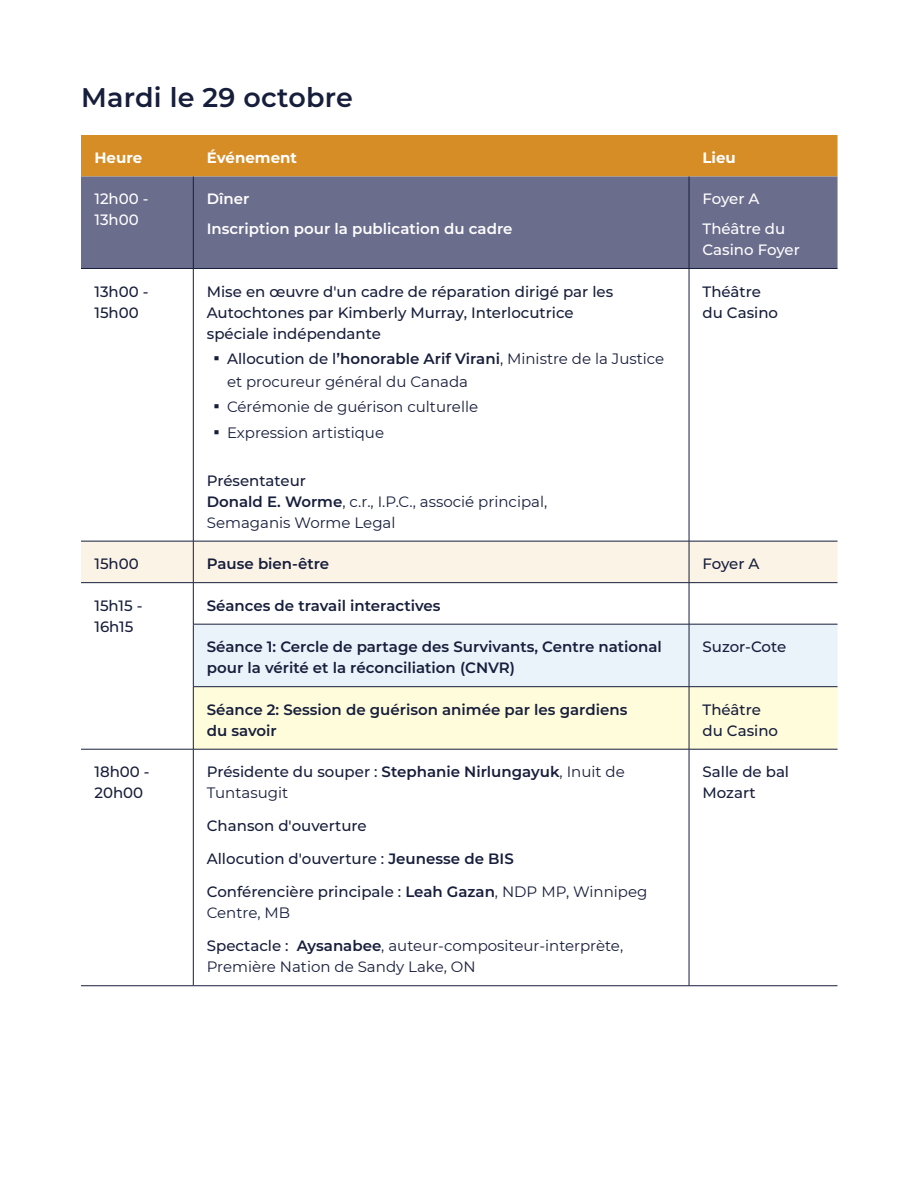
<style>
.page{position:relative;width:918px;height:1188px;background:#fff}
.page>*{position:absolute;margin:0;border:0;box-sizing:border-box;transform-origin:0 0}
.t1{font:600 27px "Montserrat";letter-spacing:.01em;color:#171e3b}
.t2{font:500 15px/21px "Montserrat";color:#171e3b}
.t3{font:15px/21px "Montserrat";color:#171e3b}
.t4{font:600 15px/21px "Montserrat";color:#171e3b}
.t5{font:600 15px/29.7px "Montserrat";color:#fff}
.t6{font:500 15px/21px "Montserrat";color:#fff}
.t7{font:700 15px "Montserrat";color:#fff}
.s1{font-weight:500}
.s2{font-weight:600}
.s3{font-weight:400}
</style>
<div class="page">
<div style="left:81px;top:135px;width:757px;height:42px;background:#d68d26"></div>
<div style="left:81px;top:177px;width:757px;height:91px;background:#6b6d8d"></div>
<div style="left:81px;top:542px;width:757px;height:40px;background:#fcf3e7"></div>
<svg style="left:194px;top:625px;width:644px;height:124px;background:#f3f6e9"></svg>
<hr style="left:193px;top:177px;width:1px;height:91px;background:#171e3b">
<hr style="left:689px;top:177px;width:1px;height:91px;background:#171e3b">
<hr style="left:81px;top:268px;width:112px;height:1px;background:#171e3b">
<hr style="left:193px;top:268px;width:496px;height:1px;background:#171e3b">
<hr style="left:193px;top:269px;width:1px;height:272px;background:#171e3b">
<hr style="left:689px;top:268px;width:149px;height:1px;background:#171e3b">
<hr style="left:689px;top:269px;width:1px;height:272px;background:#171e3b">
<hr style="left:81px;top:541px;width:112px;height:1px;background:#171e3b">
<hr style="left:193px;top:541px;width:496px;height:1px;background:#171e3b">
<hr style="left:193px;top:541px;width:1px;height:41px;background:#171e3b">
<hr style="left:689px;top:541px;width:149px;height:1px;background:#171e3b">
<hr style="left:689px;top:541px;width:1px;height:41px;background:#171e3b">
<hr style="left:81px;top:582px;width:112px;height:1px;background:#171e3b">
<hr style="left:193px;top:582px;width:496px;height:1px;background:#171e3b">
<hr style="left:193px;top:583px;width:1px;height:41px;background:#171e3b">
<hr style="left:689px;top:582px;width:149px;height:1px;background:#171e3b">
<hr style="left:689px;top:583px;width:1px;height:41px;background:#171e3b">
<hr style="left:193px;top:624px;width:496px;height:1px;background:#171e3b">
<hr style="left:193px;top:624px;width:1px;height:63px;background:#171e3b">
<hr style="left:689px;top:624px;width:149px;height:1px;background:#171e3b">
<hr style="left:689px;top:624px;width:1px;height:63px;background:#171e3b">
<hr style="left:193px;top:686px;width:496px;height:1px;background:#171e3b">
<hr style="left:193px;top:687px;width:1px;height:62px;background:#171e3b">
<hr style="left:689px;top:686px;width:149px;height:1px;background:#171e3b">
<hr style="left:689px;top:687px;width:1px;height:62px;background:#171e3b">
<hr style="left:81px;top:749px;width:112px;height:1px;background:#171e3b">
<hr style="left:193px;top:749px;width:496px;height:1px;background:#171e3b">
<hr style="left:193px;top:749px;width:1px;height:237px;background:#171e3b">
<hr style="left:689px;top:749px;width:149px;height:1px;background:#171e3b">
<hr style="left:689px;top:749px;width:1px;height:237px;background:#171e3b">
<hr style="left:81px;top:985px;width:112px;height:1px;background:#171e3b">
<hr style="left:193px;top:985px;width:496px;height:1px;background:#171e3b">
<hr style="left:689px;top:985px;width:149px;height:1px;background:#171e3b">
<h1 class="t1" style="left:81px;top:78px;width:274px">Mardi le 29 octobre</h1>
<p class="t7" style="left:94px;top:147px;width:49px">Heure</p>
<p class="t7" style="left:207px;top:147px;width:92px">Événement</p>
<p class="t7" style="left:703px;top:147px;width:35px">Lieu</p>
<p class="t6" style="left:94px;top:188px;width:56px">12h00 -<br>13h00</p>
<p class="t5" style="left:207px;top:184px;width:307px">Dîner<br>Inscription pour la publication du cadre</p>
<p class="t6" style="left:703px;top:184px;width:84px;line-height:29.7px">Foyer A<br>Théâtre du</p>
<p class="t6" style="left:703px;top:239px;width:99px">Casino Foyer</p>
<p class="t2" style="left:94px;top:280px;width:56px">13h00 -<br>15h00</p>
<p class="t2" style="left:207px;top:280px;width:408px">Mise en œuvre d'un cadre de réparation dirigé par les<br>Autochtones par Kimberly Murray, Interlocutrice spéciale indépendante</p>
<p class="t3" style="left:227px;top:347px;width:439px;line-height:22.5px;text-indent:-14px"><sup>■</sup> <span class="s1">Allocution de l</span><span class="s2">’honorable Arif Virani</span>, Ministre de la Justice et procureur général du Canada</p>
<p class="t3" style="left:214px;top:396px;width:266px"><sup>■</sup> Cérémonie de guérison culturelle</p>
<p class="t3" style="left:214px;top:422px;width:172px"><sup>■</sup> Expression artistique</p>
<p class="t3" style="left:207px;top:469px;width:342px"><span class="s1">Présentateur<br></span><span class="s2">Donald E. Worme</span>, c.r., I.P.C., associé principal,<br>Semaganis Worme Legal</p>
<p class="t2" style="left:703px;top:280px;width:77px">Théâtre du Casino</p>
<p class="t2" style="left:95px;top:553px;width:46px">15h00</p>
<p class="t4" style="left:207px;top:553px;width:124px">Pause bien-être</p>
<p class="t2" style="left:703px;top:553px;width:59px">Foyer A</p>
<p class="t2" style="left:95px;top:594px;width:49px">15h15 -<br>16h15</p>
<p class="t4" style="left:207px;top:594px;width:235px">Séances de travail interactives</p>
<p class="t4" style="left:207px;top:636px;width:457px">Séance 1: Cercle de partage des Survivants, Centre national pour la vérité et la réconciliation (CNVR)</p>
<p class="t2" style="left:703px;top:636px;width:85px">Suzor-Cote</p>
<p class="t4" style="left:207px;top:698px;width:422px">Séance 2: Session de guérison animée par les gardiens du savoir</p>
<p class="t2" style="left:703px;top:698px;width:77px">Théâtre du Casino</p>
<p class="t2" style="left:95px;top:761px;width:57px">18h00 -<br>20h00</p>
<p class="t4" style="left:207px;top:761px;width:420px"><span class="s1">Présidente du souper :</span> Stephanie Nirlungayuk<span class="s3">, Inuit de<br>Tuntasugit</span></p>
<p class="t2" style="left:207px;top:815px;width:161px">Chanson d'ouverture</p>
<p class="t2" style="left:207px;top:848px;width:308px">Allocution d'ouverture : <span class="s2">Jeunesse de BIS</span></p>
<p class="t2" style="left:207px;top:881px;width:442px">Conférencière principale : <span class="s2">Leah Gazan</span><span class="s3">, NDP MP, Winnipeg<br>Centre, MB</span></p>
<p class="t3" style="left:207px;top:935px;width:418px"><span class="s1">Spectacle :</span> <span class="s2">Aysanabee</span>, auteur-compositeur-interprète,<br>Première Nation de Sandy Lake, ON</p>
<p class="t2" style="left:703px;top:761px;width:88px">Salle de bal<br>Mozart</p>
</div>
